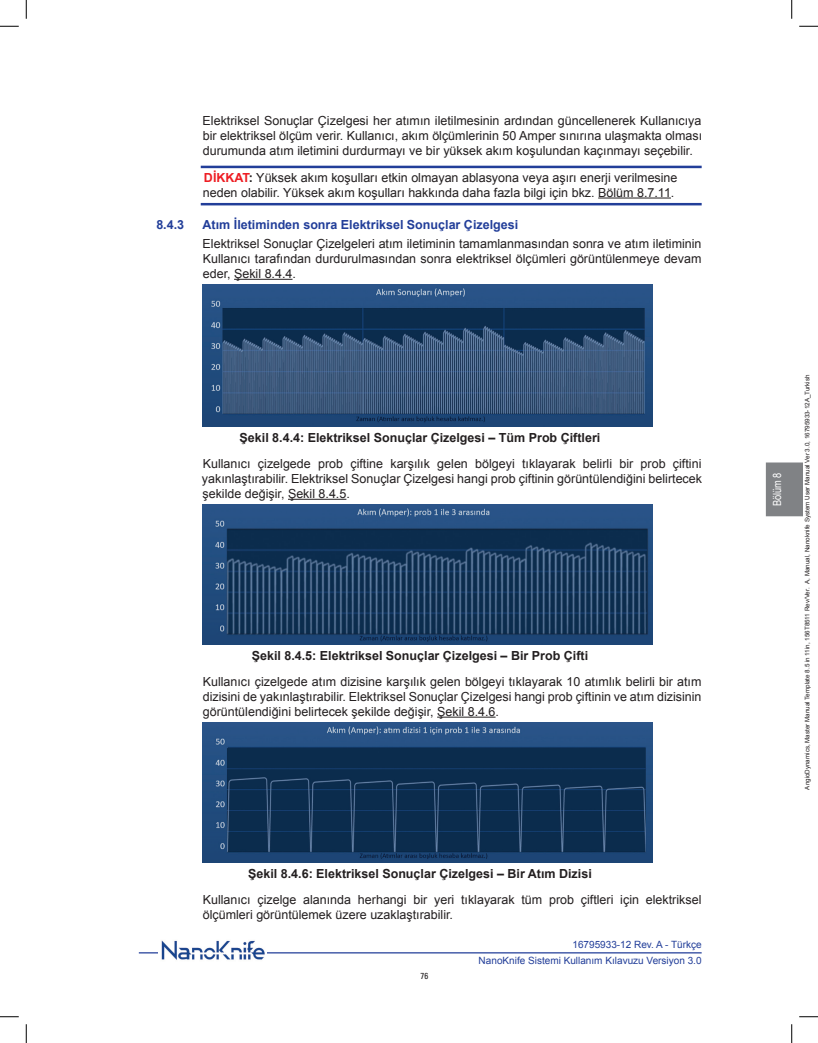
<style>
.page{position:relative;width:818px;height:1043px;background:#fff}
.page>*{position:absolute;margin:0;border:0;box-sizing:border-box;transform-origin:0 0}
.un_body_indent2{font:12.5px/15px "Arial";color:#231f20;text-align:justify}
.un_figure_title{font:700 12.5px "Arial";color:#231f20}
.un_caution_indent2{font:12.5px/15px "Arial";color:#231f20}
.un_subhead_2{font:700 12.5px "Arial";color:#223e99}
.t1{font:11.25px "Arial Narrow";color:#fff}
.t2{font:10px/16.1px "Arial";color:#223e99;text-align:right}
.t3{font:condensed 8.75px "Univers LT Std";color:#231f20}
.t4{font:6.25px "Arial";color:#231f20}
.s1{font-weight:700;color:#ee1d23}
.s2{font-weight:700}
</style>
<div class="page">
<div style="left:765px;top:462px;width:37px;height:54px;background:#808285"></div>
<hr style="left:139px;top:952px;width:562px;height:1px;background:#223e99">
<img style="left:159px;top:940px;width:108px;height:20px">
<hr style="left:201px;top:166px;width:500px;height:2px;background:#223e99">
<hr style="left:201px;top:203px;width:500px;height:2px;background:#223e99">
<hr style="left:598px;top:197px;width:73px;height:1px;background:#231f20">
<hr style="left:234px;top:279px;width:58px;height:1px;background:#231f20">
<hr style="left:288px;top:499px;width:58px;height:1px;background:#231f20">
<hr style="left:437px;top:716px;width:58px;height:1px;background:#231f20">
<img style="left:202px;top:284px;width:450px;height:142px">
<img style="left:202px;top:504px;width:450px;height:140px">
<img style="left:203px;top:722px;width:449px;height:140px">
<svg style="left:0;top:25px;width:19px;height:2px"></svg>
<svg style="left:799px;top:25px;width:19px;height:2px"></svg>
<svg style="left:0;top:1016px;width:19px;height:1px"></svg>
<svg style="left:799px;top:1016px;width:19px;height:1px"></svg>
<svg style="left:25px;top:0;width:2px;height:19px"></svg>
<svg style="left:25px;top:1024px;width:2px;height:18px"></svg>
<svg style="left:791px;top:0;width:1px;height:19px"></svg>
<svg style="left:791px;top:1024px;width:1px;height:18px"></svg>
<p class="un_body_indent2" style="left:203px;top:114px;width:501px">Elektriksel Sonuçlar Çizelgesi her atımın iletilmesinin ardından güncellenerek Kullanıcıya bir elektriksel ölçüm verir. Kullanıcı, akım ölçümlerinin 50 Amper sınırına ulaşmakta olması durumunda atım iletimini durdurmayı ve bir yüksek akım koşulundan kaçınmayı seçebilir.</p>
<p class="un_caution_indent2" style="left:203px;top:170px;width:476px"><span class="s1">DİKKAT</span><span class="s2">:</span> Yüksek akım koşulları etkin olmayan ablasyona veya aşırı enerji verilmesine neden olabilir. Yüksek akım koşulları hakkında daha fazla bilgi için bkz. Bölüm 8.7.11.</p>
<p class="un_subhead_2" style="left:156px;top:216px;width:29px">8.4.3</p>
<p class="un_subhead_2" style="left:202px;top:216px;width:317px">Atım İletiminden sonra Elektriksel Sonuçlar Çizelgesi</p>
<p class="un_body_indent2" style="left:203px;top:236px;width:500px">Elektriksel Sonuçlar Çizelgeleri atım iletiminin tamamlanmasından sonra ve atım iletiminin Kullanıcı tarafından durdurulmasından sonra elektriksel ölçümleri görüntülenmeye devam eder, Şekil 8.4.4.</p>
<p class="un_figure_title" style="left:239px;top:429px;width:362px">Şekil 8.4.4: Elektriksel Sonuçlar Çizelgesi – Tüm Prob Çiftleri</p>
<p class="un_body_indent2" style="left:202px;top:456px;width:501px">Kullanıcı çizelgede prob çiftine karşılık gelen bölgeyi tıklayarak belirli bir prob çiftini yakınlaştırabilir. Elektriksel Sonuçlar Çizelgesi hangi prob çiftinin görüntülendiğini belirtecek şekilde değişir, Şekil 8.4.5.</p>
<p class="un_figure_title" style="left:252px;top:647px;width:338px">Şekil 8.4.5: Elektriksel Sonuçlar Çizelgesi – Bir Prob Çifti</p>
<p class="un_body_indent2" style="left:203px;top:674px;width:500px">Kullanıcı çizelgede atım dizisine karşılık gelen bölgeyi tıklayarak 10 atımlık belirli bir atım dizisini de yakınlaştırabilir. Elektriksel Sonuçlar Çizelgesi hangi prob çiftinin ve atım dizisinin görüntülendiğini belirtecek şekilde değişir, Şekil 8.4.6.</p>
<p class="un_figure_title" style="left:248px;top:865px;width:345px">Şekil 8.4.6: Elektriksel Sonuçlar Çizelgesi – Bir Atım Dizisi</p>
<p class="un_body_indent2" style="left:203px;top:892px;width:500px">Kullanıcı çizelge alanında herhangi bir yeri tıklayarak tüm prob çiftleri için elektriksel ölçümleri görüntülemek üzere uzaklaştırabilir.</p>
<p class="t3" style="left:420px;top:970px;width:9px">76</p>
<p class="t2" style="left:478px;top:936px;width:224px">16795933-12 Rev. A - Türkçe<br>NanoKnife Sistemi Kullanım Kılavuzu Versiyon 3.0</p>
<p class="t1" style="left:769px;top:506px;width:35px;rotate:-90deg">Bölüm 8</p>
<p class="t4" style="left:803px;top:789px;width:416px;rotate:-90deg">AngioDynamics, Master Manual Template 8.5 in 11in, 156T8511 Rev/Ver. A, Manual, Nanoknife System User Manual Ver 3.0, 16795933-12A_Turkish</p>
</div>
